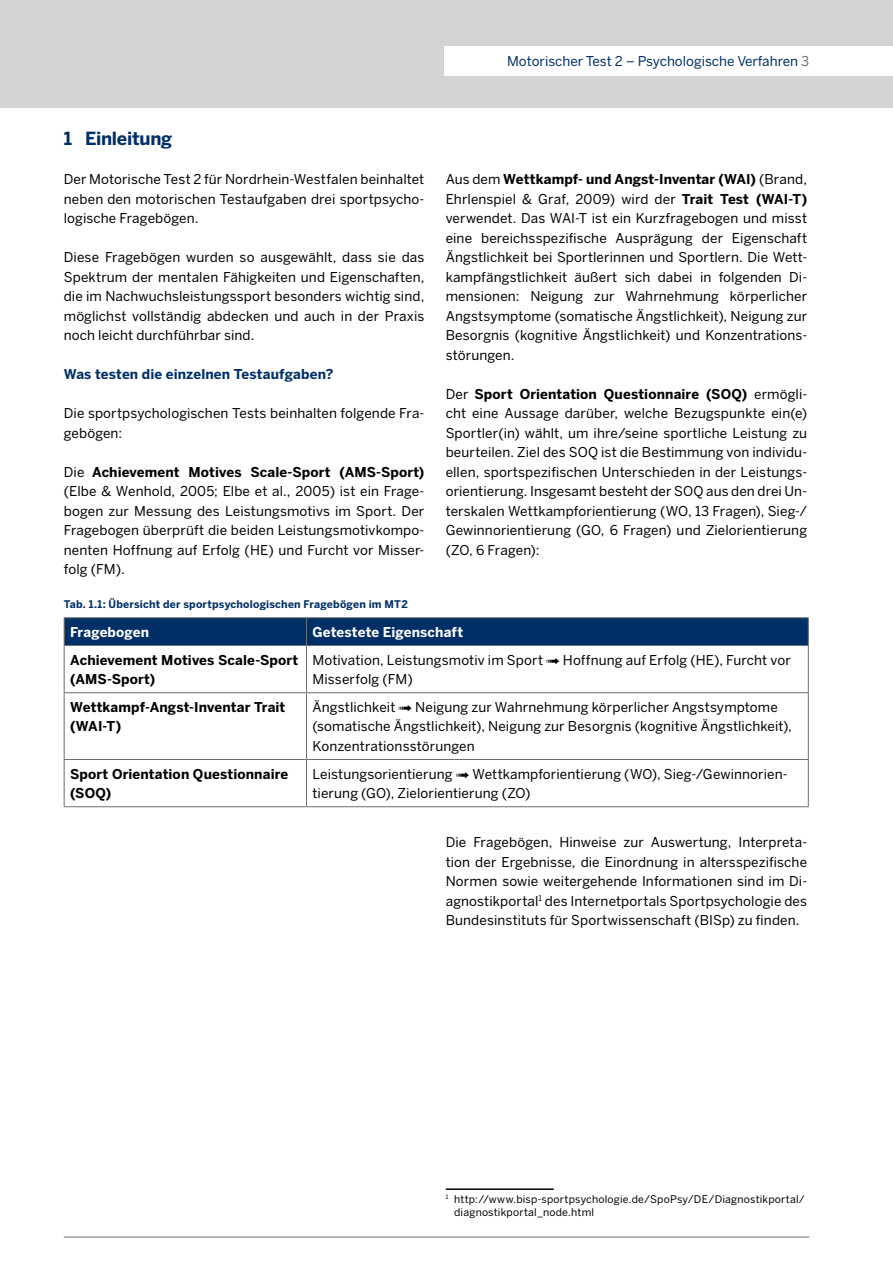
<style>
.page{position:relative;width:893px;height:1263px;background:#fff}
.page>*{position:absolute;margin:0;border:0;box-sizing:border-box;transform-origin:0 0}
.t1{font:700 18px "Benton Sans";letter-spacing:-.015em;color:#002f67}
.t2{font:13.5px/19.5px "Benton Sans";letter-spacing:.01em;color:#000;text-align:justify}
.t3{font:700 13.5px/19.5px "Benton Sans";letter-spacing:.01em;color:#000}
.t4{font:13.5px "Benton Sans";color:#002f67}
.t5{font:700 13.5px "Benton Sans";letter-spacing:.01em;color:#002f67}
.t6{font:700 13.5px "Benton Sans";letter-spacing:.01em;color:#fff}
.t7{font:10.5px/13.5px "Benton Sans";letter-spacing:.02em;color:#000}
.t8{font:700 10.5px "Benton Sans";letter-spacing:.02em;color:#002f67}
.s1{color:#6d6e71}
.s2{font-weight:700}
</style>
<div class="page">
<hr style="left:64px;top:1237px;width:745px;height:1px;background:#6d6e71">
<div style="left:0;top:0;width:893px;height:108px;background:#d1d3d4"></div>
<div style="left:444px;top:46px;width:449px;height:29px;background:#fff"></div>
<hr style="left:446px;top:1188px;width:108px;height:2px;background:#000">
<hr style="left:64px;top:646px;width:1px;height:46px;background:#6d6e71">
<hr style="left:306px;top:646px;width:1px;height:46px;background:#6d6e71">
<hr style="left:808px;top:646px;width:1px;height:46px;background:#6d6e71">
<hr style="left:64px;top:692px;width:243px;height:1px;background:#6d6e71">
<hr style="left:64px;top:693px;width:1px;height:66px;background:#6d6e71">
<hr style="left:307px;top:692px;width:502px;height:1px;background:#6d6e71">
<hr style="left:306px;top:693px;width:1px;height:66px;background:#6d6e71">
<hr style="left:808px;top:693px;width:1px;height:66px;background:#6d6e71">
<hr style="left:64px;top:759px;width:243px;height:1px;background:#6d6e71">
<hr style="left:64px;top:760px;width:1px;height:46px;background:#6d6e71">
<hr style="left:307px;top:759px;width:502px;height:1px;background:#6d6e71">
<hr style="left:306px;top:760px;width:1px;height:46px;background:#6d6e71">
<hr style="left:808px;top:760px;width:1px;height:46px;background:#6d6e71">
<hr style="left:64px;top:806px;width:243px;height:1px;background:#6d6e71">
<hr style="left:307px;top:806px;width:502px;height:1px;background:#6d6e71">
<hr style="left:64px;top:617px;width:243px;height:1px;background:#6d6e71">
<hr style="left:307px;top:617px;width:502px;height:1px;background:#6d6e71">
<div style="left:64px;top:618px;width:745px;height:27px;background:#002f67"></div>
<hr style="left:64px;top:645px;width:243px;height:1px;background:#6d6e71">
<hr style="left:307px;top:645px;width:502px;height:1px;background:#6d6e71">
<p class="t4" style="left:507px;top:53px;width:304px">Motorischer Test 2 – Psychologische Verfahren <span class="s1">3</span></p>
<h1 class="t1" style="left:64px;top:128px;width:110px">1 Einleitung</h1>
<p class="t2" style="left:64px;top:169px;width:362px">Der Motorische Test 2 für Nordrhein-Westfalen beinhaltet neben den motorischen Testaufgaben drei sportpsycho&shy;logische Fragebögen.</p>
<p class="t2" style="left:64px;top:247px;width:362px">Diese Fragebögen wurden so ausgewählt, dass sie das Spektrum der mentalen Fähigkeiten und Eigenschaften, die im Nachwuchsleistungssport besonders wichtig sind, möglichst vollständig abdecken und auch in der Praxis noch leicht durchführbar sind.</p>
<p class="t5" style="left:64px;top:366px;width:271px">Was testen die einzelnen Testaufgaben?</p>
<p class="t2" style="left:64px;top:403px;width:362px">Die sportpsychologischen Tests beinhalten folgende Fra&shy;gebögen:</p>
<p class="t2" style="left:64px;top:462px;width:362px">Die <span class="s2">Achievement Motives Scale-Sport (AMS-Sport) </span>(Elbe &amp; Wenhold, 2005; Elbe et al., 2005) ist ein Frage&shy;bogen zur Messung des Leistungsmotivs im Sport. Der Fragebogen überprüft die beiden Leistungsmotivkompo&shy;nenten Hoffnung auf Erfolg (HE) und Furcht vor Misser&shy;folg (FM).</p>
<p class="t8" style="left:64px;top:598px;width:346px">Tab. 1.1: Übersicht der sportpsychologischen Fragebögen im MT2</p>
<p class="t2" style="left:446px;top:169px;width:363px">Aus dem <span class="s2">Wettkampf- und Angst-Inventar (WAI)</span> (Brand, Ehrlenspiel &amp; Graf, 2009) wird der <span class="s2">Trait Test (WAI-T) </span>verwendet. Das WAI-T ist ein Kurzfragebogen und misst eine bereichsspezifische Ausprägung der Eigenschaft Ängstlichkeit bei Sportlerinnen und Sportlern. Die Wett&shy;kampfängstlichkeit äußert sich dabei in folgenden Di&shy;mensionen: Neigung zur Wahrnehmung körperlicher Angstsymptome (somatische Ängstlichkeit), Neigung zur Besorgnis (kognitive Ängstlichkeit) und Konzentrations&shy;störungen.</p>
<p class="t2" style="left:446px;top:384px;width:363px">Der <span class="s2">Sport Orientation Questionnaire (SOQ)</span> ermögli&shy;cht eine Aussage darüber, welche Bezugspunkte ein(e)<br>Sportler(in) wählt, um ihre/seine sportliche Leistung zu beurteilen. Ziel des SOQ ist die Bestimmung von individu&shy;ellen, sportspezifischen Unterschieden in der Leistungs&shy;orientierung. Insgesamt besteht der SOQ aus den drei Un&shy;terskalen Wettkampforientierung (WO, 13 Fragen), Sieg-/ Gewinnorientierung (GO, 6 Fragen) und Zielorientierung (ZO, 6 Fragen):</p>
<p class="t6" style="left:70px;top:624px;width:81px">Fragebogen</p>
<p class="t6" style="left:313px;top:624px;width:152px">Getestete Eigenschaft</p>
<p class="t3" style="left:70px;top:650px;width:230px">Achievement Motives Scale-Sport (AMS-Sport)</p>
<p class="t2" style="left:313px;top:650px;width:232px">Motivation, Leistungsmotiv im Sport</p>
<p class="t2" style="left:563px;top:650px;width:229px">Hoffnung auf Erfolg (HE), Furcht vor</p>
<p class="t2" style="left:313px;top:669px;width:102px">Misserfolg (FM)</p>
<p class="t3" style="left:70px;top:697px;width:217px">Wettkampf-Angst-Inventar Trait (WAI-T)</p>
<p class="t2" style="left:313px;top:697px;width:84px">Ängstlichkeit</p>
<p class="t2" style="left:313px;top:697px;width:481px;text-align:left;text-indent:103px">Neigung zur Wahrnehmung körperlicher Angstsymptome (somatische Ängstlichkeit), Neigung zur Besorgnis (kognitive Ängstlichkeit),<br>Konzentrationsstörungen</p>
<p class="t2" style="left:313px;top:764px;width:477px;text-indent:160px">Wettkampforientierung (WO), Sieg-/Gewinnorien&shy;tierung (GO), Zielorientierung (ZO)</p>
<p class="t3" style="left:70px;top:764px;width:220px">Sport Orientation Questionnaire (SOQ)</p>
<p class="t2" style="left:313px;top:764px;width:142px">Leistungsorientierung</p>
<p class="t2" style="left:446px;top:832px;width:363px">Die Fragebögen, Hinweise zur Auswertung, Interpreta&shy;tion der Ergebnisse, die Einordnung in altersspezifische Normen sowie weitergehende Informationen sind im Di&shy;agnostikportal<sup>1</sup> des Internetportals Sportpsychologie des Bundesinstituts für Sportwissenschaft (BISp) zu finden.</p>
<p class="t7" style="left:454px;top:1192px;width:352px;text-indent:-9px"><sup>1</sup> http://www.bisp-sportpsychologie.de/SpoPsy/DE/Diagnostikportal/ diagnostikportal_node.html</p>
</div>
